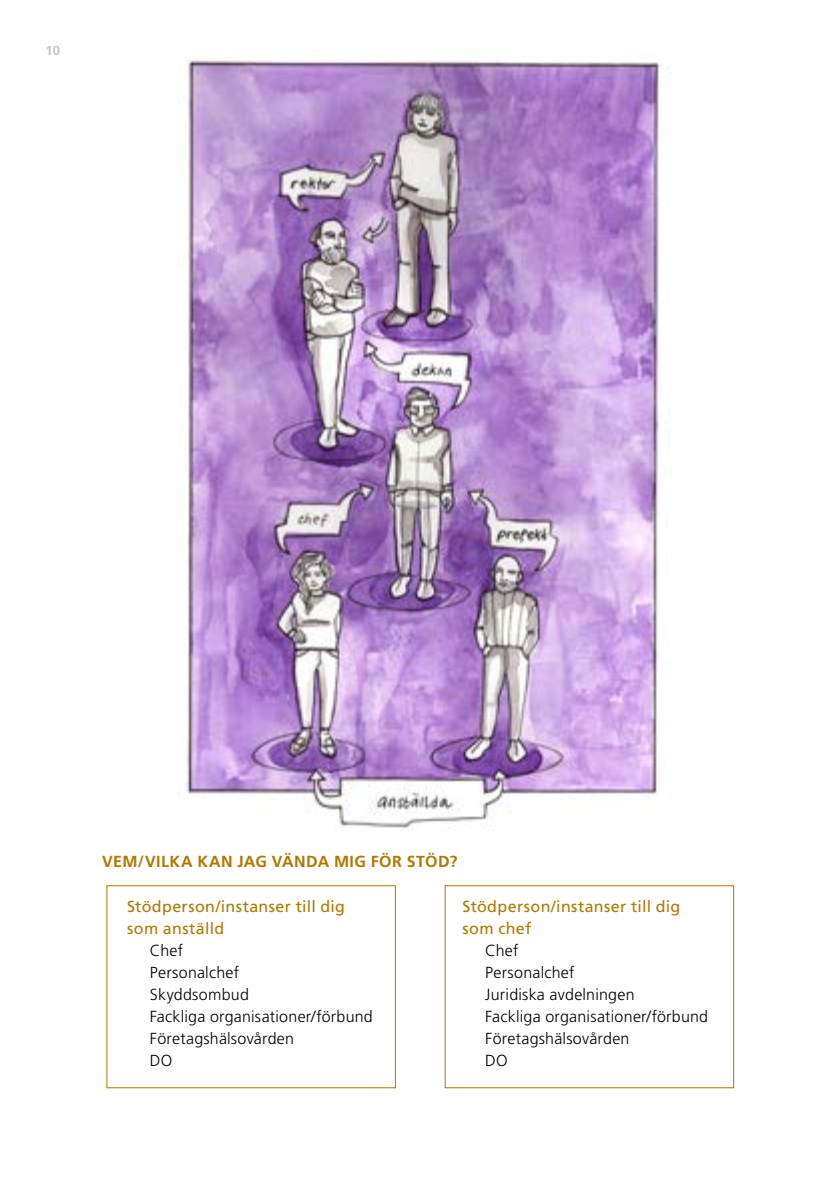
<style>
.page{position:relative;width:840px;height:1191px;background:#fff}
.page>*{position:absolute;margin:0;border:0;box-sizing:border-box;transform-origin:0 0}
.t1{font:300 16px/22px "Frutiger LT Std";letter-spacing:.015em;color:#000}
.t2{font:16px/22px "Frutiger LT Std";letter-spacing:.025em;color:#af7800}
.t3{font:700 16px "Frutiger LT Std";letter-spacing:.025em;color:#af7800}
.t4{font:700 13px "Frutiger LT Std";color:#c9c3be}
</style>
<div class="page">
<img style="left:186px;top:60px;width:475px;height:768px">
<p class="t4" style="left:45px;top:43px;width:16px">10</p>
<p class="t3" style="left:102px;top:852px;width:356px">VEM/VILKA KAN JAG VÄNDA MIG FÖR STÖD?</p>
<p class="t2" style="left:127px;top:895px;width:219px">Stödperson/instanser till dig som anställd</p>
<p class="t1" style="left:150px;top:940px;width:224px">Chef<br>Personalchef<br>Skyddsombud<br>Fackliga organisationer/förbund<br>Företagshälsovården<br>DO</p>
<p class="t2" style="left:462px;top:895px;width:219px">Stödperson/instanser till dig som chef</p>
<p class="t1" style="left:485px;top:940px;width:224px">Chef<br>Personalchef<br>Juridiska avdelningen<br>Fackliga organisationer/förbund<br>Företagshälsovården<br>DO</p>
</div>
